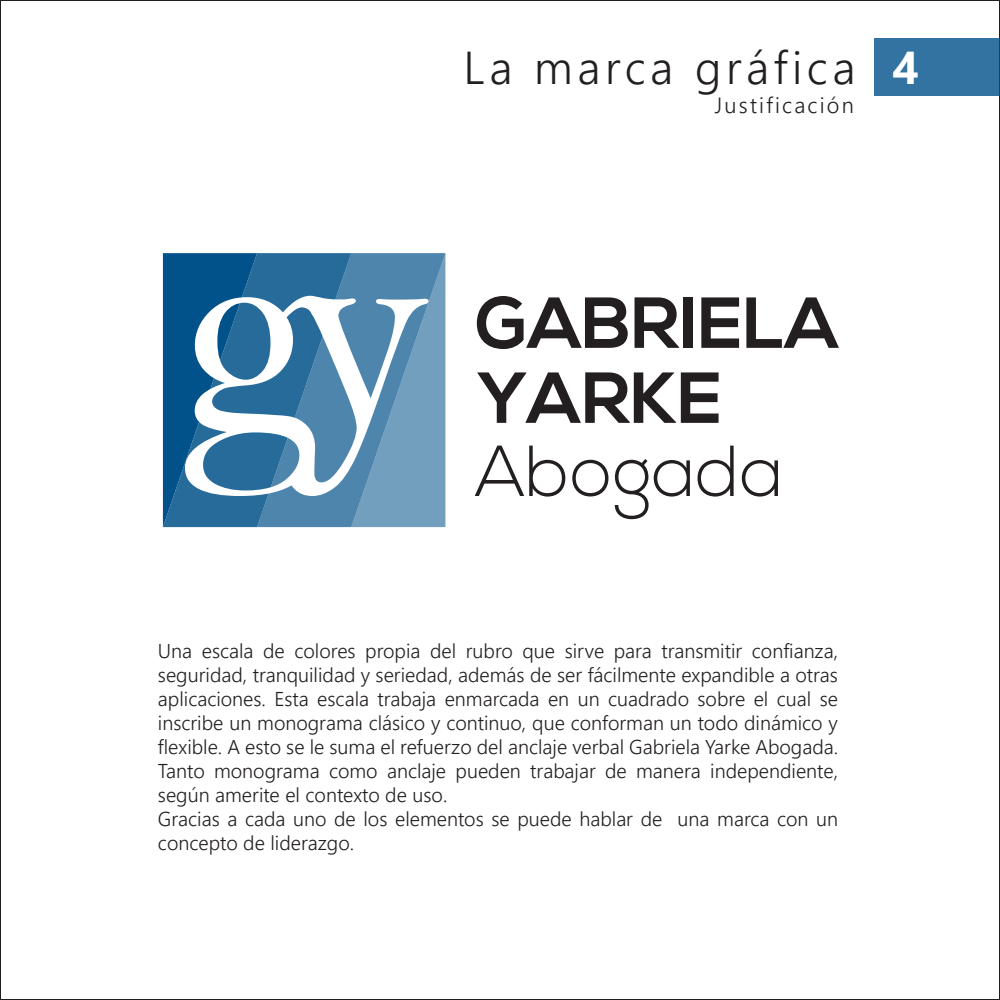
<style>
.page{position:relative;width:1000px;height:1000px;background:#fff}
.page>*{position:absolute;margin:0;border:0;box-sizing:border-box;transform-origin:0 0}
.t1{font:300 46px "Nirmala UI";letter-spacing:.1em;color:#231f20}
.t2{font:300 22px "Nirmala UI";letter-spacing:.1em;color:#231f20}
.t3{font:300 20px/24px "Nirmala UI";color:#231f20}
.s1{font-weight:700;color:#fff}
</style>
<div class="page">
<svg style="left:477px;top:296px;width:151px;height:53px"></svg>
<svg style="left:635px;top:297px;width:44px;height:51px"></svg>
<div style="left:683px;top:297px;width:10px;height:51px;background:#231f20"></div>
<svg style="left:701px;top:297px;width:38px;height:51px"></svg>
<svg style="left:746px;top:297px;width:93px;height:51px"></svg>
<svg style="left:477px;top:372px;width:242px;height:51px"></svg>
<svg style="left:475px;top:446px;width:90px;height:51px"></svg>
<svg style="left:572px;top:460px;width:36px;height:37px"></svg>
<svg style="left:615px;top:459px;width:75px;height:60px"></svg>
<svg style="left:698px;top:446px;width:36px;height:51px"></svg>
<svg style="left:742px;top:460px;width:36px;height:37px"></svg>
<svg style="left:163px;top:253px;width:282px;height:274px"></svg>
<div style="left:874px;top:38px;width:126px;height:58px;background:#3373a1"></div>
<h1 class="t1" style="left:463px;top:30px;width:457px">La marca gráfica <span class="s1">4</span></h1>
<p class="t2" style="left:715px;top:87px;width:140px">Justificación</p>
<p class="t3" style="left:158px;top:637px;width:682px">Una escala de colores propia del rubro que sirve para transmitir confianza, seguridad, tranquilidad y seriedad, además de ser fácilmente expandible a otras aplicaciones. Esta escala trabaja enmarcada en un cuadrado sobre el cual se inscribe un monograma clásico y continuo, que conforman un todo dinámico y flexible. A esto se le suma el refuerzo del anclaje verbal Gabriela Yarke Abogada.<br>Tanto monograma como anclaje pueden trabajar de manera independiente, según amerite el contexto de uso.<br>Gracias a cada uno de los elementos se puede hablar de una marca con un concepto de liderazgo.</p>
</div>
